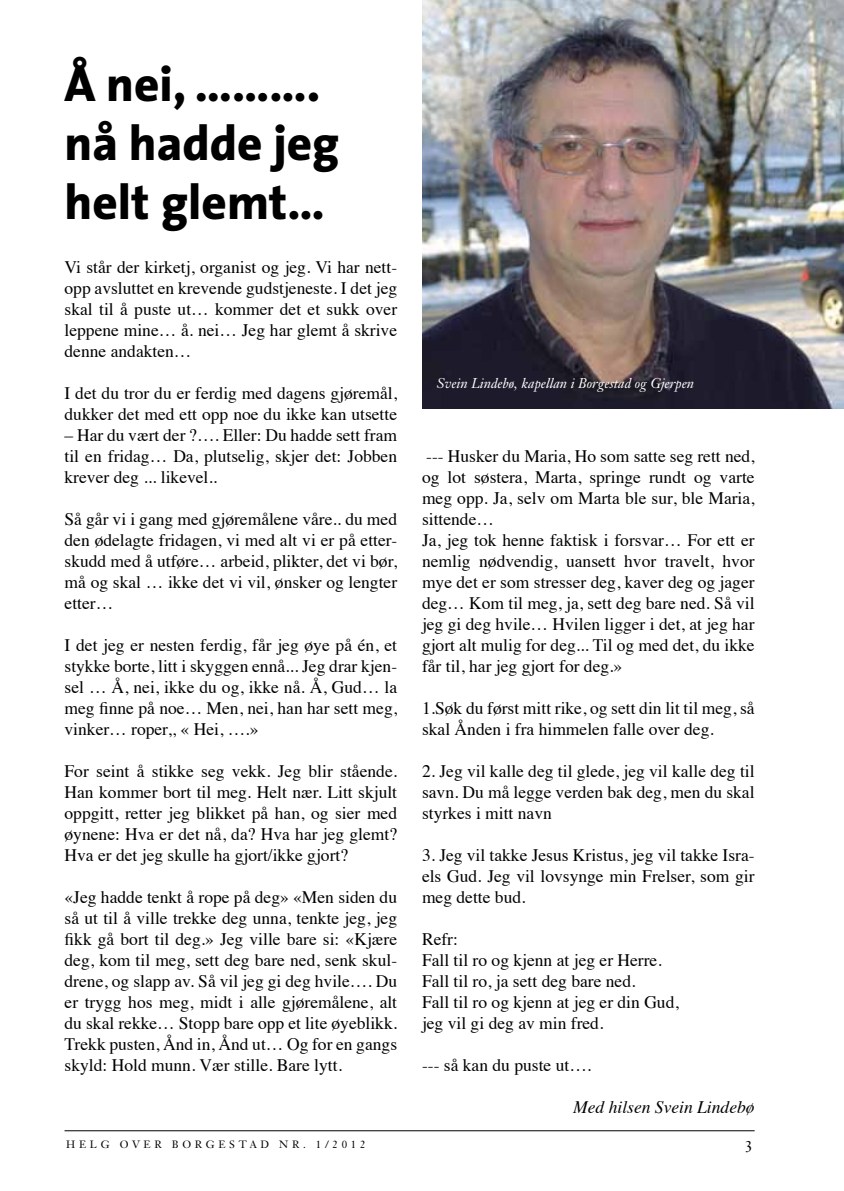
<style>
.page{position:relative;width:844px;height:1191px;background:#fff}
.page>*{position:absolute;margin:0;border:0;box-sizing:border-box;transform-origin:0 0}
.t1{font:800 49px/58.8px "The Sans";color:#000}
.t2{font:17.5px/21px "Times";color:#000;text-align:justify}
.t3{font:italic 17.5px "Times";color:#000}
.t4{font:15.75px "Janson Text";color:#000}
.t5{font:italic 14px "Janson Text";color:#fff}
.t6{font:10.5px "Janson Text";letter-spacing:.35em;color:#000}
</style>
<div class="page">
<hr style="left:64px;top:1130px;width:690px;height:1px;background:#000">
<img style="left:422px;top:0;width:421px;height:409px">
<h1 class="t1" style="left:64px;top:54px;width:276px">Å nei, ………. nå hadde jeg helt glemt…</h1>
<p class="t2" style="left:64px;top:255px;width:334px">Vi står der kirketj, organist og jeg. Vi har nett&shy;opp avsluttet en krevende gudstjeneste. I det jeg skal til å puste ut… kommer det et sukk over leppene mine… å. nei… Jeg har glemt å skrive denne andakten…</p>
<p class="t2" style="left:65px;top:381px;width:334px">I det du tror du er ferdig med dagens gjøremål, dukker det med ett opp noe du ikke kan utsette</p>
<p class="t2" style="left:65px;top:423px;width:334px">– Har du vært der ?…. Eller: Du hadde sett fram til en fridag… Da, plutselig, skjer det: Jobben krever deg ... likevel..</p>
<p class="t2" style="left:65px;top:507px;width:334px">Så går vi i gang med gjøremålene våre.. du med den ødelagte fridagen, vi med alt vi er på etter&shy;skudd med å utføre… arbeid, plikter, det vi bør, må og skal … ikke det vi vil, ønsker og lengter etter…</p>
<p class="t2" style="left:65px;top:633px;width:334px">I det jeg er nesten ferdig, får jeg øye på én, et stykke borte, litt i skyggen ennå... Jeg drar kjen&shy;sel … Å, nei, ikke du og, ikke nå. Å, Gud… la meg finne på noe… Men, nei, han har sett meg, vinker… roper,, « Hei, ….»</p>
<p class="t2" style="left:65px;top:759px;width:334px">For seint å stikke seg vekk. Jeg blir stående.<br>Han kommer bort til meg. Helt nær. Litt skjult oppgitt, retter jeg blikket på han, og sier med øynene: Hva er det nå, da? Hva har jeg glemt?<br>Hva er det jeg skulle ha gjort/ikke gjort?</p>
<p class="t2" style="left:65px;top:885px;width:334px">«Jeg hadde tenkt å rope på deg» «Men siden du så ut til å ville trekke deg unna, tenkte jeg, jeg fikk gå bort til deg.» Jeg ville bare si: «Kjære deg, kom til meg, sett deg bare ned, senk skul&shy;drene, og slapp av. Så vil jeg gi deg hvile…. Du er trygg hos meg, midt i alle gjøremålene, alt du skal rekke… Stopp bare opp et lite øyeblikk.<br>Trekk pusten, Ånd in, Ånd ut… Og for en gangs skyld: Hold munn. Vær stille. Bare lytt.</p>
<p class="t5" style="left:437px;top:375px;width:259px">Svein Lindebø, kapellan i Borgestad og Gjerpen</p>
<p class="t2" style="left:422px;top:444px;width:334px;text-align:left">--- Husker du Maria, Ho som satte seg rett ned, og lot søstera, Marta, springe rundt og varte meg opp. Ja, selv om Marta ble sur, ble Maria, sittende…<br>Ja, jeg tok henne faktisk i forsvar… For ett er nemlig nødvendig, uansett hvor travelt, hvor mye det er som stresser deg, kaver deg og jager deg… Kom til meg, ja, sett deg bare ned. Så vil jeg gi deg hvile… Hvilen ligger i det, at jeg har gjort alt mulig for deg... Til og med det, du ikke får til, har jeg gjort for deg.»</p>
<p class="t2" style="left:422px;top:696px;width:334px">1.Søk du først mitt rike, og sett din lit til meg, så skal Ånden i fra himmelen falle over deg.</p>
<p class="t2" style="left:422px;top:759px;width:334px">2. Jeg vil kalle deg til glede, jeg vil kalle deg til savn. Du må legge verden bak deg, men du skal styrkes i mitt navn</p>
<p class="t2" style="left:422px;top:843px;width:334px">3. Jeg vil takke Jesus Kristus, jeg vil takke Isra&shy;els Gud. Jeg vil lovsynge min Frelser, som gir meg dette bud.</p>
<p class="t2" style="left:422px;top:927px;width:258px;text-align:left">Refr:<br>Fall til ro og kjenn at jeg er Herre.<br>Fall til ro, ja sett deg bare ned.<br>Fall til ro og kjenn at jeg er din Gud, jeg vil gi deg av min fred.</p>
<p class="t2" style="left:422px;top:1053px;width:171px">--- så kan du puste ut….</p>
<p class="t3" style="left:573px;top:1092px;width:183px">Med hilsen Svein Lindebø</p>
<p class="t6" style="left:66px;top:1137px;width:300px">HELG OVER BORGESTAD NR. 1/2012</p>
<p class="t4" style="left:744px;top:1136px;width:10px">3</p>
</div>
